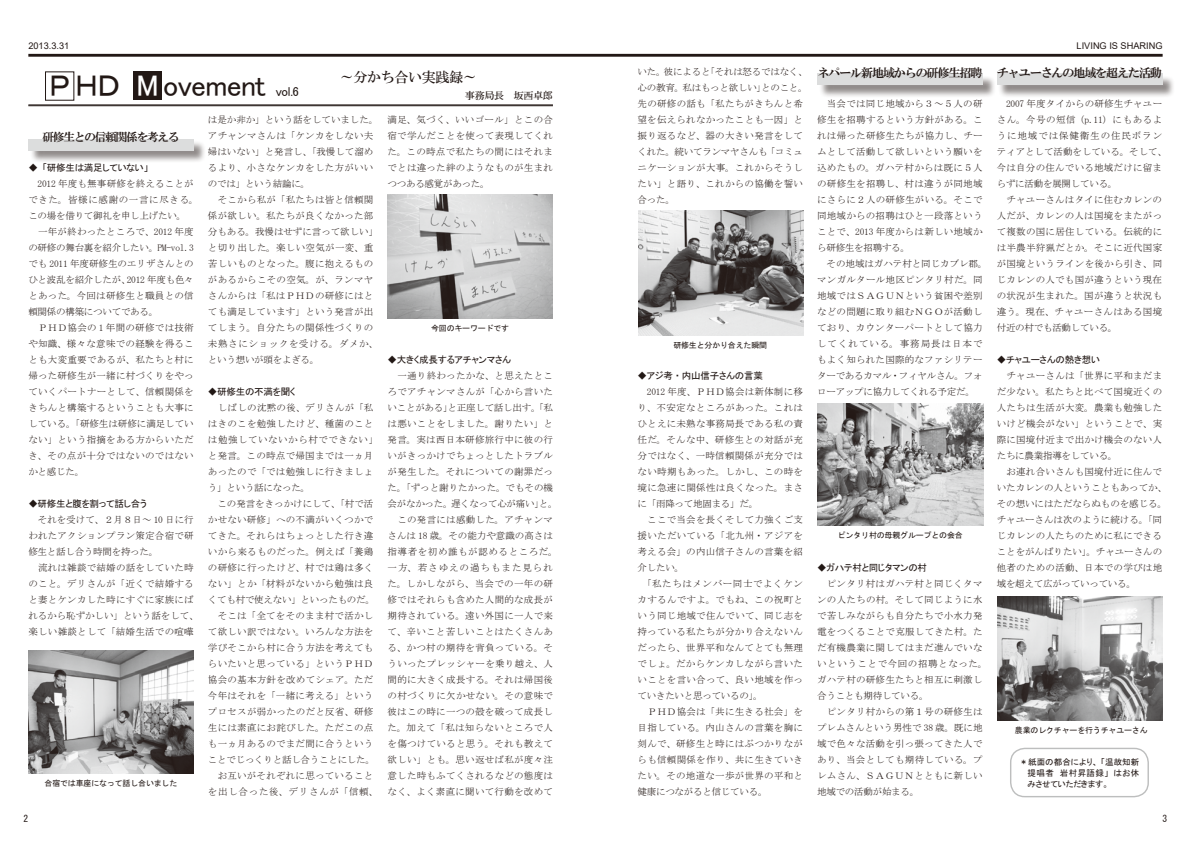
<style>
.page{position:relative;width:1191px;height:842px;background:#fff}
.page>*{position:absolute;margin:0;border:0;box-sizing:border-box;transform-origin:0 0}
.t1{font:30px "MS P Gothic";letter-spacing:-.025em;color:#221815}
.t2{font:14px "HG Mincho B";letter-spacing:-.025em;color:#221815}
.t3{font:13px "MS P Gothic";color:#221815}
.t4{font:12px "HG Mincho E";letter-spacing:-.09em;color:#221815}
.t5{font:11.5px "HG Mincho E";letter-spacing:-.09em;color:#221815}
.t6{font:10px "HG Mincho B";letter-spacing:-.025em;color:#221815}
.t7{font:9.5px/16px "MS Mincho";letter-spacing:.03em;color:#221815}
.t8{font:9.5px "MS P Gothic";letter-spacing:-.025em;color:#221815}
.t9{font:9.5px "MS Gothic";color:#221815}
.t10{font:9.2px "Arial";color:#221815}
.t11{font:8.5px/11px "MS P Gothic";letter-spacing:.005em;color:#221815}
.t12{font:8px "MS Gothic";letter-spacing:-.025em;color:#221815}
.s1{color:#fff}
</style>
<div class="page">
<hr style="left:28px;top:54px;width:1134px;height:3px;background:#221815">
<div style="left:30px;top:140px;width:177px;height:23px;background:#221815;opacity:.5"></div>
<div style="left:28px;top:139px;width:166px;height:11px;background:#dcdddd"></div>
<div style="left:133px;top:71px;width:29px;height:29px;background:#221815"></div>
<hr style="left:28px;top:105px;width:525px;height:1px;background:#221815">
<hr style="left:28px;top:106px;width:525px;height:1px;background:#221815">
<div style="left:998px;top:75px;width:177px;height:23px;background:#221815;opacity:.5"></div>
<div style="left:997px;top:74px;width:165px;height:11px;background:#dcdddd"></div>
<div style="left:819px;top:75px;width:177px;height:23px;background:#221815;opacity:.5"></div>
<div style="left:817px;top:74px;width:166px;height:11px;background:#dcdddd"></div>
<img style="left:28px;top:650px;width:166px;height:123px">
<img style="left:817px;top:403px;width:166px;height:122px">
<img style="left:638px;top:210px;width:166px;height:125px">
<img style="left:387px;top:194px;width:166px;height:125px">
<img style="left:997px;top:596px;width:165px;height:125px">
<div style="left:1010px;top:748px;width:139px;height:49px;border:1px solid #bdbebe;border-radius:14px"></div>
<p class="t10" style="left:28px;top:39px;width:42px">2013.3.31</p>
<p class="t10" style="left:1076px;top:39px;width:88px">LIVING IS SHARING</p>
<h1 class="t1" style="left:49px;top:71px;width:219px">ＰＨＤ <span class="s1">M</span> ovement</h1>
<h3 class="t3" style="left:276px;top:85px;width:25px">vol.6</h3>
<h2 class="t2" style="left:340px;top:70px;width:138px">～分かち合い実践録～</h2>
<p class="t6" style="left:465px;top:90px;width:89px">事務局長　坂西卓郎</p>
<p class="t5" style="left:42px;top:131px;width:139px">研修生との信頼関係を考える</p>
<p class="t8" style="left:28px;top:163px;width:122px">◆ 「研修生は満足していない」</p>
<p class="t7" style="left:28px;top:176px;width:172px">　2012 年度も無事研修を終えることができた。皆様に感謝の一言に尽きる。この場を借りて御礼を申し上げたい。<br>　一年が終わったところで、2012 年度の研修の舞台裏を紹介したい。PM-vol.3でも 2011 年度研修生のエリザさんとのひと波乱を紹介したが、2012 年度も色々とあった。今回は研修生と職員との信頼関係の構築についてである。<br>　ＰＨＤ協会の 1 年間の研修では技術や知識、様々な意味での経験を得ることも大変重要であるが、私たちと村に帰った研修生が一緒に村づくりをやっていくパートナーとして、信頼関係をきちんと構築するということも大事にしている。「研修生は研修に満足していない」という指摘をある方からいただき、その点が十分ではないのではないかと感じた。</p>
<p class="t8" style="left:28px;top:499px;width:120px">◆研修生と腹を割って話し合う</p>
<p class="t7" style="left:28px;top:511px;width:172px">　それを受けて、２月８日～ 10 日に行われたアクションプラン策定合宿で研修生と話し合う時間を持った。<br>　流れは雑談で結婚の話をしていた時のこと。デリさんが「近くで結婚すると妻とケンカした時にすぐに家族にばれるから恥ずかしい」という話をして、楽しい雑談として「結婚生活での喧嘩</p>
<p class="t12" style="left:45px;top:779px;width:134px">合宿では車座になって話し合いました</p>
<p class="t7" style="left:208px;top:111px;width:172px">は是か非か」という話をしていました。アチャンマさんは「ケンカをしない夫婦はいない」と発言し、「我慢して溜めるより、小さなケンカをした方がいいのでは」という結論に。<br>　そこから私が「私たちは皆と信頼関係が欲しい。私たちが良くなかった部分もある。我慢はせずに言って欲しい」と切り出した。楽しい空気が一変、重苦しいものとなった。腹に抱えるものがあるからこその空気。が、ランマヤさんからは「私はＰＨＤの研修にはとても満足しています」という発言が出てしまう。自分たちの関係性づくりの未熟さにショックを受ける。ダメか、という想いが頭をよぎる。</p>
<p class="t8" style="left:208px;top:387px;width:89px">◆研修生の不満を聞く</p>
<p class="t7" style="left:208px;top:399px;width:172px">　しばしの沈黙の後、デリさんが「私はきのこを勉強したけど、種菌のことは勉強していないから村でできない」と発言。この時点で帰国までは一ヵ月あったので「では勉強しに行きましょう」という話になった。<br>　この発言をきっかけにして、「村で活かせない研修」への不満がいくつかでてきた。それらはちょっとした行き違いから来るものだった。例えば「養鶏の研修に行ったけど、村では鶏は多くない」とか「材料がないから勉強は良くても村で使えない」といったものだ。　そこは「全てをそのまま村で活かして欲しい訳ではない。いろんな方法を学びそこから村に合う方法を考えてもらいたいと思っている」というＰＨＤ協会の基本方針を改めてシェア。ただ今年はそれを「一緒に考える」というプロセスが弱かったのだと反省、研修生には素直にお詫びした。ただこの点も一ヵ月あるのでまだ間に合うということでじっくりと話し合うことにした。　お互いがそれぞれに思っていることを出し合った後、デリさんが「信頼、</p>
<p class="t7" style="left:387px;top:111px;width:167px;text-align:justify">満足、気づく、いいゴール」とこの合宿で学んだことを使って表現してくれた。この時点で私たちの間にはそれまでとは違った絆のようなものが生まれつつある感覚があった。</p>
<p class="t12" style="left:431px;top:324px;width:80px">今回のキーワードです</p>
<p class="t8" style="left:387px;top:355px;width:125px">◆大きく成長するアチャンマさん</p>
<p class="t7" style="left:387px;top:367px;width:172px">　一通り終わったかな、と思えたところでアチャンマさんが「心から言いたいことがある」と正座して話し出す。「私は悪いことをしました。謝りたい」と発言。実は西日本研修旅行中に彼の行いがきっかけでちょっとしたトラブルが発生した。それについての謝罪だった。「ずっと謝りたかった。でもその機会がなかった。遅くなって心が痛い」と。　この発言には感動した。アチャンマさんは 18 歳。その能力や意識の高さは指導者を初め誰もが認めるところだ。一方、若さゆえの過ちもまた見られた。しかしながら、当会での一年の研修ではそれらも含めた人間的な成長が期待されている。遠い外国に一人で来て、辛いこと苦しいことはたくさんある、かつ村の期待を背負っている。そういったプレッシャーを乗り越え、人間的に大きく成長する。それは帰国後の村づくりに欠かせない。その意味で彼はこの時に一つの殻を破って成長した。加えて「私は知らないところで人を傷つけていると思う。それも教えて欲しい」とも。思い返せば私が度々注意した時もふてくされるなどの態度はなく、よく素直に聞いて行動を改めて</p>
<p class="t7" style="left:637px;top:63px;width:172px">いた。彼によると「それは怒るではなく、心の教育。私はもっと欲しい」とのこと。先の研修の話も「私たちがきちんと希望を伝えられなかったことも一因」と振り返るなど、器の大きい発言をしてくれた。続いてランマヤさんも「コミュニケーションが大事。これからそうしたい」と語り、これからの協働を誓い合った。</p>
<p class="t12" style="left:673px;top:341px;width:95px">研修生と分かり合えた瞬間</p>
<p class="t8" style="left:637px;top:371px;width:127px">◆アジ考・内山信子さんの言葉</p>
<p class="t7" style="left:637px;top:383px;width:167px">　2012 年度、ＰＨＤ協会は新体制に移り、不安定なところがあった。これはひとえに未熟な事務局長である私の責任だ。そんな中、研修生との対話が充分ではなく、一時信頼関係が充分ではない時期もあった。しかし、この時を境に急速に関係性は良くなった。まさに「雨降って地固まる」だ。<br>　ここで当会を長くそして力強くご支援いただいている「北九州・アジアを考える会」の内山信子さんの言葉を紹介したい。<br>　「私たちはメンバー同士でよくケンカするんですよ。でもね、この祝町という同じ地域で住んでいて、同じ志を持っている私たちが分かり合えないんだったら、世界平和なんてとても無理でしょ。だからケンカしながら言いたいことを言い合って、良い地域を作っていきたいと思っているの」。<br>　ＰＨＤ協会は「共に生きる社会」を目指している。内山さんの言葉を胸に刻んで、研修生と時にはぶつかりながらも信頼関係を作り、共に生きていきたい。その地道な一歩が世界の平和と健康につながると信じている。</p>
<p class="t4" style="left:817px;top:67px;width:166px">ネパール新地域からの研修生招聘</p>
<p class="t7" style="left:817px;top:95px;width:172px">　当会では同じ地域から３～５人の研修生を招聘するという方針がある。これは帰った研修生たちが協力し、チームとして活動して欲しいという願いを込めたもの。ガハテ村からは既に５人の研修生を招聘し、村は違うが同地域にさらに２人の研修生がいる。そこで同地域からの招聘はひと一段落ということで、2013 年度からは新しい地域から研修生を招聘する。<br>　その地域はガハテ村と同じカブレ郡。マンガルタール地区ピンタリ村だ。同地域ではＳＡＧＵＮという貧困や差別などの問題に取り組むＮＧＯが活動しており、カウンターパートとして協力してくれている。事務局長は日本でもよく知られた国際的なファシリテーターであるカマル・フィヤルさん。フォローアップに協力してくれる予定だ。</p>
<p class="t12" style="left:838px;top:531px;width:126px">ピンタリ村の母親グループとの会合</p>
<p class="t8" style="left:817px;top:563px;width:111px">◆ガハテ村と同じタマンの村</p>
<p class="t7" style="left:817px;top:575px;width:172px">　ピンタリ村はガハテ村と同じくタマンの人たちの村。そして同じように水で苦しみながらも自分たちで小水力発電をつくることで克服してきた村。ただ有機農業に関してはまだ進んでいないということで今回の招聘となった。ガハテ村の研修生たちと相互に刺激し合うことも期待している。<br>　ピンタリ村からの第１号の研修生はプレムさんという男性で 38 歳。既に地域で色々な活動を引っ張ってきた人であり、当会としても期待している。プレムさん、ＳＡＧＵＮとともに新しい地域での活動が始まる。</p>
<p class="t4" style="left:997px;top:67px;width:166px">チャユーさんの地域を超えた活動</p>
<p class="t7" style="left:996px;top:95px;width:172px">　2007 年度タイからの研修生チャユーさん。今号の短信（p.11）にもあるように地域では保健衛生の住民ボランティアとして活動をしている。そして、今は自分の住んでいる地域だけに留まらずに活動を展開している。<br>　チャユーさんはタイに住むカレンの人だが、カレンの人は国境をまたがって複数の国に居住している。伝統的には半農半狩猟だとか。そこに近代国家が国境というラインを後から引き、同じカレンの人でも国が違うという現在の状況が生まれた。国が違うと状況も違う。現在、チャユーさんはある国境付近の村でも活動している。</p>
<p class="t8" style="left:996px;top:355px;width:105px">◆チャユーさんの熱き想い</p>
<p class="t7" style="left:996px;top:367px;width:172px">　チャユーさんは「世界に平和まだまだ少ない。私たちと比べて国境近くの人たちは生活が大変。農業も勉強したいけど機会がない」ということで、実際に国境付近まで出かけ機会のない人たちに農業指導をしている。<br>　お連れ合いさんも国境付近に住んでいたカレンの人ということもあってか、その想いにはただならぬものを感じる。チャユーさんは次のように続ける。「同じカレンの人たちのために私にできることをがんばりたい」。チャユーさんの他者のための活動、日本での学びは地域を超えて広がっていっている。</p>
<p class="t12" style="left:1015px;top:726px;width:134px">農業のレクチャーを行うチャユーさん</p>
<p class="t11" style="left:1027px;top:757px;width:119px;text-indent:-8px">＊紙面の都合により、「温故知新　提唱者　岩村昇語録」はお休みさせていただきます。</p>
<p class="t9" style="left:24px;top:814px;width:6px">2</p>
<p class="t9" style="left:1162px;top:814px;width:6px">3</p>
</div>
